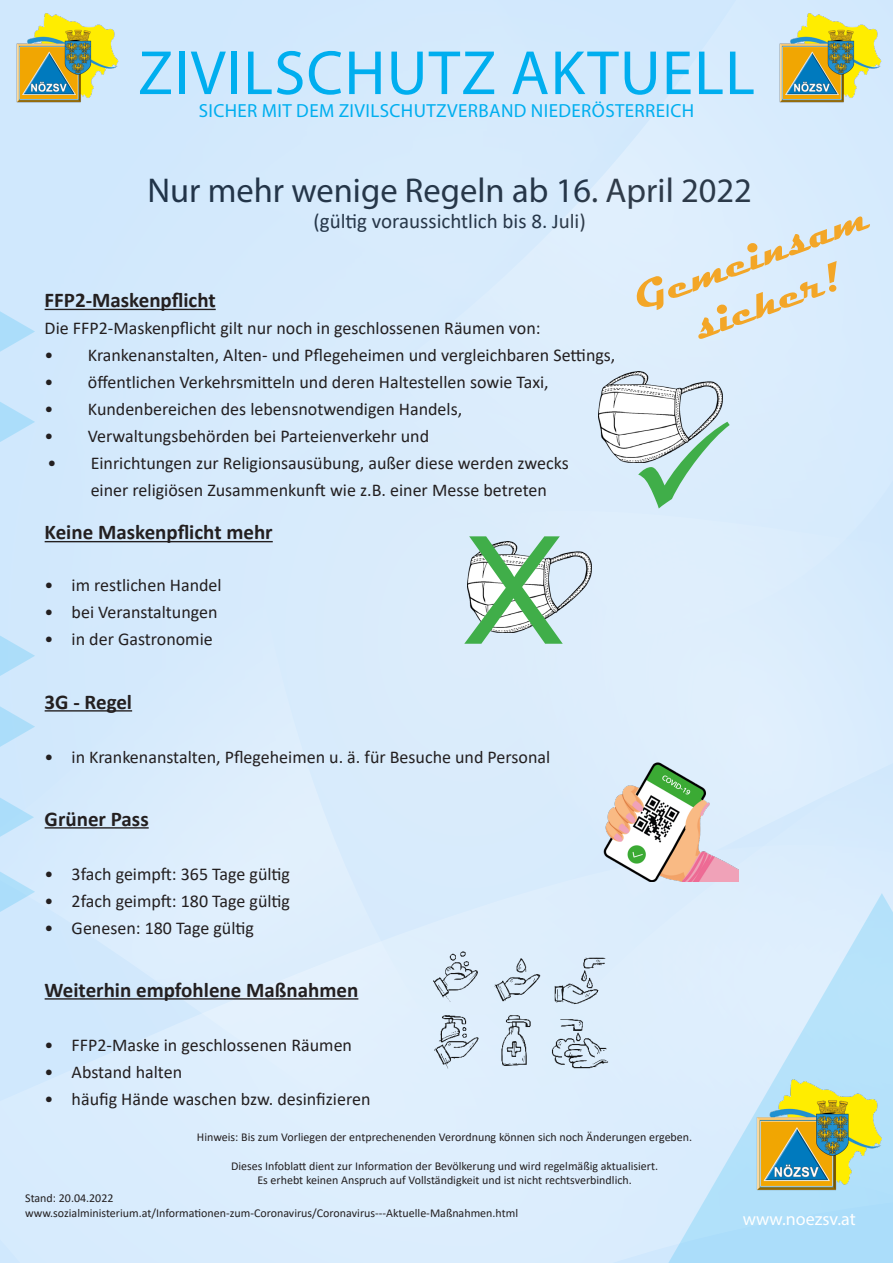
<style>
.page{position:relative;width:893px;height:1263px;background:#fff}
.page>*{position:absolute;margin:0;border:0;box-sizing:border-box;transform-origin:0 0}
.t1{font:150px "Arial";color:#40ae49}
.t2{font:63px "Myriad Pro";letter-spacing:.02em;color:#00aeef}
.t3{font:700 39.45px "Magneto";color:#f3a627}
.t4{font:34.5px "Myriad Pro";color:#231f20}
.t5{font:700 21px "Calibri";color:#231f20}
.t6{font:21px "Calibri";color:#231f20}
.t7{font:19.05px "Myriad Pro";letter-spacing:.02em;color:#00aeef}
.t8{font:18px/27px "Calibri";color:#231f20}
.t9{font:18px "Myriad Pro";color:#fff}
.t10{font:12px "Calibri";color:#231f20}
</style>
<div class="page">
<svg style="left:0;top:879px;width:314px;height:384px;background:#d9ecfc"></svg>
<div style="left:0;top:0;width:893px;height:879px;background:#d6eafc"></div>
<div style="left:314px;top:474px;width:579px;height:789px;background:#dcedfc"></div>
<img style="left:17px;top:12px;width:102px;height:90px">
<img style="left:779px;top:12px;width:102px;height:90px">
<svg style="left:634px;top:893px;width:259px;height:370px;background:#cde8fb"></svg>
<hr style="left:45px;top:309px;width:171px;height:1px;background:#231f20">
<hr style="left:45px;top:541px;width:228px;height:1px;background:#231f20">
<hr style="left:45px;top:710px;width:87px;height:1px;background:#231f20">
<hr style="left:45px;top:827px;width:104px;height:1px;background:#231f20">
<hr style="left:45px;top:998px;width:313px;height:1px;background:#231f20">
<img style="left:756px;top:1078px;width:127px;height:112px">
<svg style="left:0;top:252px;width:35px;height:249px;background:#cae6fc"></svg>
<svg style="left:0;top:576px;width:35px;height:395px;background:#c9e6fc"></svg>
<img style="left:588px;top:751px;width:151px;height:130px">
<img style="left:467px;top:542px;width:124px;height:90px">
<img style="left:434px;top:951px;width:178px;height:126px">
<img style="left:598px;top:371px;width:124px;height:91px">
<svg style="left:638px;top:420px;width:92px;height:88px;background:#d9e6f3"></svg>
<p class="t2" style="left:138px;top:34px;width:618px">ZIVILSCHUTZ AKTUELL</p>
<p class="t7" style="left:199px;top:99px;width:497px">SICHER MIT DEM ZIVILSCHUTZVERBAND NIEDERÖSTERREICH</p>
<p class="t4" style="left:147px;top:170px;width:606px">Nur mehr wenige Regeln ab 16. April 2022</p>
<p class="t6" style="left:313px;top:206px;width:274px">(gültig voraussichtlich bis 8. Juli)</p>
<p class="t3" style="left:627px;top:278px;width:248px;rotate:-20deg">Gemeinsam</p>
<p class="t3" style="left:687px;top:306px;width:154px;rotate:-20deg">sicher!</p>
<p class="t5" style="left:45px;top:285px;width:173px">FFP2-Maskenpflicht</p>
<p class="t8" style="left:45px;top:314px;width:497px">Die FFP2-Maskenpflicht gilt nur noch in geschlossenen Räumen von:</p>
<p class="t8" style="left:45px;top:341px;width:572px">• Krankenanstalten, Alten- und Pflegeheimen und vergleichbaren Settings,</p>
<p class="t8" style="left:45px;top:368px;width:506px">• öffentlichen Verkehrsmitteln und deren Haltestellen sowie Taxi,</p>
<p class="t8" style="left:45px;top:395px;width:419px">• Kundenbereichen des lebensnotwendigen Handels,</p>
<p class="t8" style="left:45px;top:422px;width:386px">• Verwaltungsbehörden bei Parteienverkehr und</p>
<p class="t8" style="left:91px;top:449px;width:480px;text-indent:-43px">• Einrichtungen zur Religionsausübung, außer diese werden zwecks einer religiösen Zusammenkunft wie z.B. einer Messe betreten</p>
<p class="t5" style="left:45px;top:517px;width:230px">Keine Maskenpflicht mehr</p>
<p class="t8" style="left:45px;top:571px;width:179px">• im restlichen Handel</p>
<p class="t8" style="left:45px;top:598px;width:174px">• bei Veranstaltungen</p>
<p class="t8" style="left:45px;top:625px;width:170px">• in der Gastronomie</p>
<p class="t1" style="left:464px;top:488px;width:102px">X</p>
<p class="t5" style="left:45px;top:687px;width:89px">3G - Regel</p>
<p class="t8" style="left:45px;top:742px;width:507px">• in Krankenanstalten, Pflegeheimen u. ä. für Besuche und Personal</p>
<p class="t5" style="left:45px;top:804px;width:106px">Grüner Pass</p>
<p class="t8" style="left:45px;top:859px;width:247px">• 3fach geimpft: 365 Tage gültig</p>
<p class="t8" style="left:45px;top:886px;width:247px">• 2fach geimpft: 180 Tage gültig</p>
<p class="t8" style="left:45px;top:913px;width:211px">• Genesen: 180 Tage gültig</p>
<p class="t5" style="left:45px;top:975px;width:315px">Weiterhin empfohlene Maßnahmen</p>
<p class="t8" style="left:45px;top:1030px;width:309px">• FFP2-Maske in geschlossenen Räumen</p>
<p class="t8" style="left:45px;top:1057px;width:139px">• Abstand halten</p>
<p class="t8" style="left:45px;top:1084px;width:327px">• häufig Hände waschen bzw. desinfizieren</p>
<p class="t10" style="left:197px;top:1129px;width:497px">Hinweis: Bis zum Vorliegen der entprechenenden Verordnung können sich noch Änderungen ergeben.</p>
<p class="t10" style="left:231px;top:1158px;width:429px">Dieses Infoblatt dient zur Information der Bevölkerung und wird regelmäßig aktualisiert.</p>
<p class="t10" style="left:257px;top:1172px;width:376px">Es erhebt keinen Anspruch auf Vollständigkeit und ist nicht rechtsverbindlich.</p>
<p class="t10" style="left:25px;top:1190px;width:90px">Stand: 20.04.2022</p>
<p class="t10" style="left:25px;top:1204px;width:494px">www.sozialministerium.at/Informationen-zum-Coronavirus/Coronavirus---Aktuelle-Maßnahmen.html</p>
<p class="t9" style="left:743px;top:1207px;width:115px">www.noezsv.at</p>
</div>
